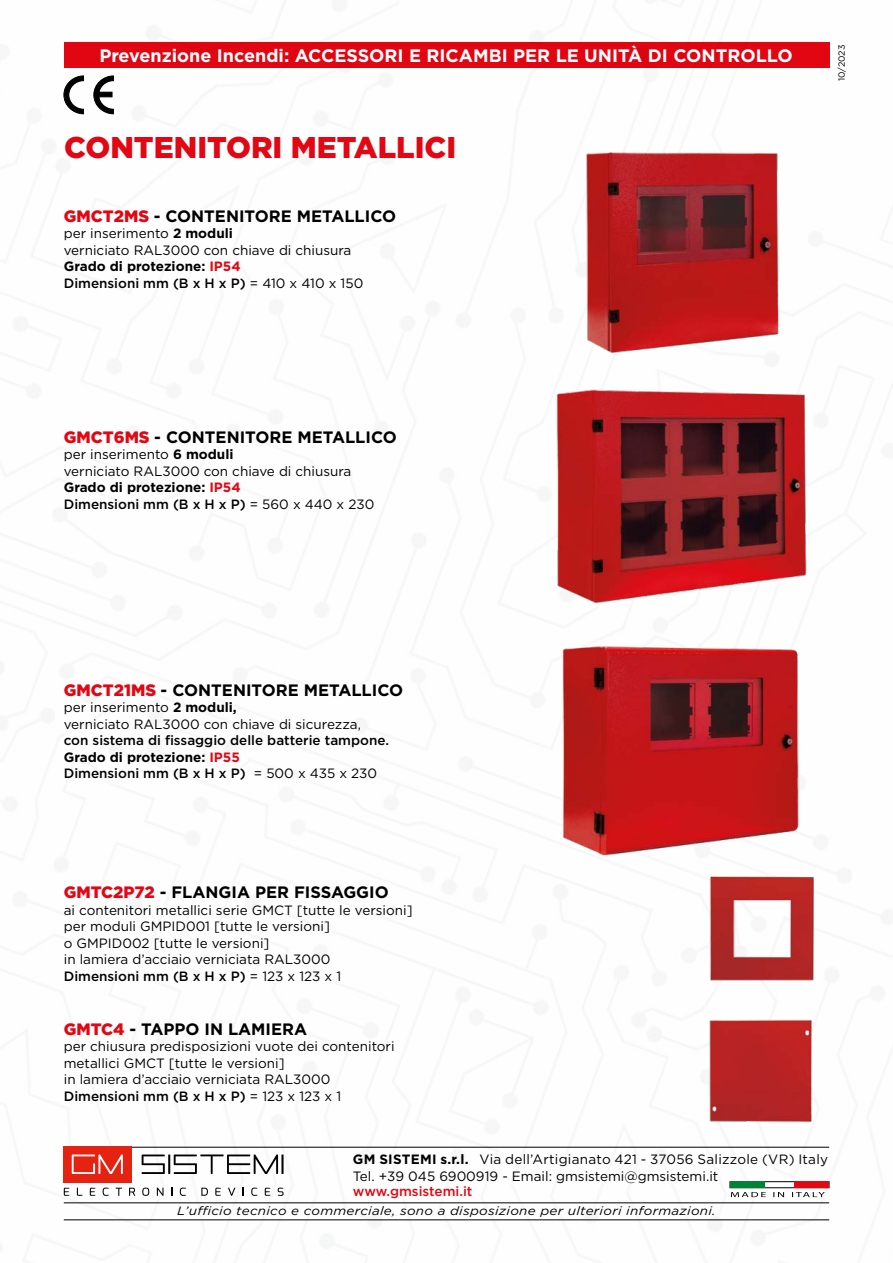
<style>
.page{position:relative;width:893px;height:1263px;background:#fff}
.page>*{position:absolute;margin:0;border:0;box-sizing:border-box;transform-origin:0 0}
.t1{font:900 30px "Gotham";color:#e30613}
.t2{font:700 18px "Gotham";color:#fff}
.t3{font:700 16.5px "Gotham";color:#000}
.t4{font:13.5px/16.5px "Gotham";color:#000}
.t5{font:500 13.5px/16.5px "Gotham";color:#000}
.t6{font:500 13.5px "Gotham";color:#e30613}
.t7{font:italic 12.15px "Gotham";letter-spacing:.02em;color:#000;scale:1.11 1}
.t8{font:9px "Gotham";color:#000}
.s1{font-weight:900;color:#e30613}
.s2{font-weight:700}
.s3{font-weight:700;color:#e30613}
.s4{font-weight:500}
.s5{font-weight:400}
</style>
<div class="page">
<hr style="left:65px;top:1147px;width:764px;height:1px;background:#000">
<svg style="left:731px;top:1192px;width:94px;height:5px"></svg>
<div style="left:730px;top:1181px;width:99px;height:7px;border:1px solid #000"></div>
<div style="left:730px;top:1182px;width:34px;height:6px;background:#008237"></div>
<div style="left:795px;top:1182px;width:34px;height:6px;background:#e30613"></div>
<svg style="left:64px;top:1188px;width:5px;height:8px"></svg>
<svg style="left:77px;top:1188px;width:5px;height:8px"></svg>
<svg style="left:90px;top:1188px;width:5px;height:8px"></svg>
<svg style="left:103px;top:1187px;width:6px;height:9px"></svg>
<svg style="left:116px;top:1188px;width:6px;height:8px"></svg>
<svg style="left:129px;top:1188px;width:6px;height:8px"></svg>
<svg style="left:142px;top:1187px;width:7px;height:9px"></svg>
<svg style="left:157px;top:1188px;width:7px;height:8px"></svg>
<svg style="left:180px;top:1187px;width:6px;height:9px"></svg>
<svg style="left:201px;top:1188px;width:7px;height:8px"></svg>
<svg style="left:215px;top:1188px;width:6px;height:8px"></svg>
<svg style="left:228px;top:1188px;width:7px;height:8px"></svg>
<svg style="left:251px;top:1187px;width:6px;height:9px"></svg>
<svg style="left:265px;top:1188px;width:5px;height:8px"></svg>
<svg style="left:278px;top:1187px;width:6px;height:9px"></svg>
<div style="left:64px;top:1147px;width:68px;height:36px;background:#e42313"></div>
<svg style="left:142px;top:1154px;width:142px;height:20px"></svg>
<svg style="left:72px;top:1154px;width:51px;height:20px"></svg>
<hr style="left:64px;top:1202px;width:765px;height:1px;background:#000">
<hr style="left:64px;top:1219px;width:765px;height:1px;background:#000">
<img style="left:709px;top:876px;width:118px;height:105px">
<img style="left:705px;top:1019px;width:107px;height:104px">
<div style="left:64px;top:43px;width:765px;height:25px;background:#e30613"></div>
<svg style="left:64px;top:76px;width:20px;height:38px"></svg>
<svg style="left:94px;top:76px;width:20px;height:38px"></svg>
<img style="left:533px;top:629px;width:286px;height:227px">
<img style="left:542px;top:389px;width:265px;height:214px">
<img style="left:559px;top:152px;width:220px;height:201px">
<h2 class="t2" style="left:99px;top:44px;width:695px">Prevenzione Incendi: ACCESSORI E RICAMBI PER LE UNITÀ DI CONTROLLO</h2>
<h1 class="t1" style="left:64px;top:127px;width:394px">CONTENITORI METALLICI</h1>
<p class="t3" style="left:64px;top:205px;width:334px"><span class="s1">GMCT2MS</span> - CONTENITORE METALLICO</p>
<p class="t4" style="left:64px;top:225px;width:301px">per inserimento <span class="s2">2 moduli<br></span>verniciato RAL3000 con chiave di chiusura<br><span class="s2">Grado di protezione:</span> <span class="s3">IP54<br></span><span class="s4">Dimensioni mm (B x H x P)</span> = 410 x 410 x 150</p>
<p class="t8" style="left:836px;top:81px;width:38px;rotate:-90deg">10/2023</p>
<p class="t3" style="left:64px;top:426px;width:335px"><span class="s1">GMCT6MS</span> - CONTENITORE METALLICO</p>
<p class="t4" style="left:64px;top:446px;width:312px">per inserimento <span class="s2">6 moduli<br></span>verniciato RAL3000 con chiave di chiusura<br><span class="s2">Grado di protezione:</span> <span class="s3">IP54<br></span><span class="s4">Dimensioni mm (B x H x P)</span> = 560 x 440 x 230</p>
<p class="t3" style="left:64px;top:679px;width:341px"><span class="s1">GMCT21MS</span> - CONTENITORE METALLICO</p>
<p class="t4" style="left:64px;top:699px;width:299px">per inserimento <span class="s2">2 moduli,<br></span>verniciato RAL3000 con chiave di sicurezza,</p>
<p class="t5" style="left:64px;top:732px;width:327px">con sistema di fissaggio delle batterie tampone.<br><span class="s2">Grado di protezione:</span> <span class="s3">IP55<br></span>Dimensioni mm (B x H x P) <span class="s5">= 500 x 435 x 230</span></p>
<p class="t3" style="left:64px;top:882px;width:327px"><span class="s1">GMTC2P72</span> - FLANGIA PER FISSAGGIO</p>
<p class="t4" style="left:64px;top:902px;width:350px">ai contenitori metallici serie GMCT [tutte le versioni] per moduli GMPID001 [tutte le versioni]<br>o GMPID002 [tutte le versioni]<br>in lamiera d’acciaio verniciata RAL3000<br><span class="s4">Dimensioni mm (B x H x P)</span> = 123 x 123 x 1</p>
<p class="t3" style="left:64px;top:1018px;width:245px"><span class="s1">GMTC4</span> - TAPPO IN LAMIERA</p>
<p class="t4" style="left:64px;top:1038px;width:332px">per chiusura predisposizioni vuote dei contenitori metallici GMCT [tutte le versioni]<br>in lamiera d’acciaio verniciata RAL3000<br><span class="s4">Dimensioni mm (B x H x P)</span> = 123 x 123 x 1</p>
<p class="t4" style="left:353px;top:1151px;width:477px"><span class="s2">GM SISTEMI s.r.l.</span> Via dell’Artigianato 421 - 37056 Salizzole (VR) Italy<br>Tel. +39 045 6900919 - Email: gmsistemi@gmsistemi.it</p>
<p class="t6" style="left:353px;top:1182px;width:121px">www.gmsistemi.it</p>
<p class="t7" style="left:177px;top:1203px;width:487px">L’ufficio tecnico e commerciale, sono a disposizione per ulteriori informazioni.</p>
</div>
